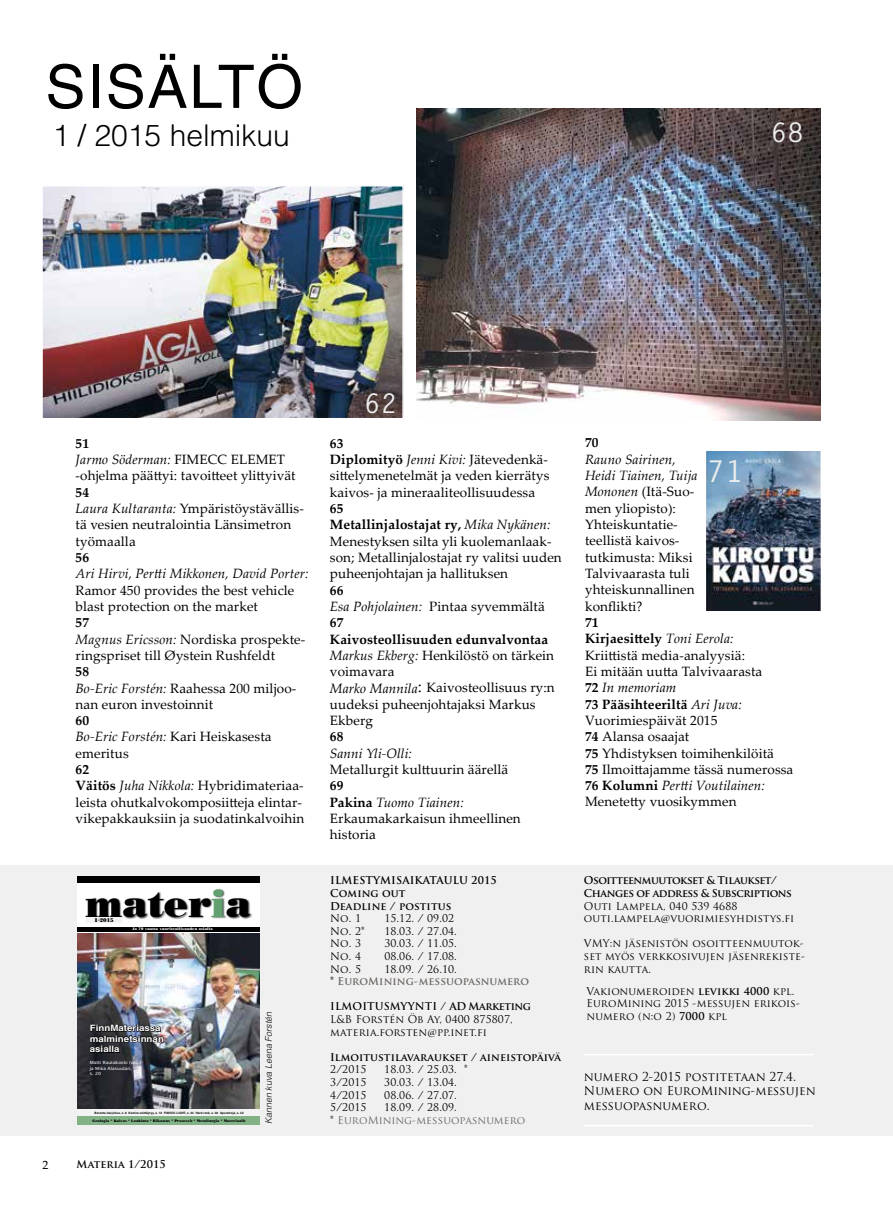
<style>
.page{position:relative;width:893px;height:1221px;background:#fff}
.page>*{position:absolute;margin:0;border:0;box-sizing:border-box;transform-origin:0 0}
.t1{font:60px "Helvetica";letter-spacing:.03em;color:#000}
.t2{font:38.25px "Poster Bodoni BT";color:#000}
.t3{font:300 30px "Helvetica";color:#000}
.t4{font:700 30px "Letter Gothic Std";color:#ededed}
.t5{font:700 27px "Letter Gothic Std";color:#ededed}
.t6{font:13.5px/16.4px "Palatino Linotype";letter-spacing:.01em;color:#000}
.t7{font:italic 13.5px "Palatino Linotype";letter-spacing:.005em;color:#000}
.t8{font:700 13.5px "Palatino Linotype";color:#000}
.t9{font:12px/14.4px "Trajan Pro";color:#000}
.t10{font:12px "Palatino Linotype";color:#000}
.t11{font:10.5px/12.6px "Trajan Pro";letter-spacing:.01em;color:#000}
.t12{font:700 10.5px/12.6px "Trajan Pro";color:#000}
.t13{font:700 10.5px/12.6px "Trajan Pro";letter-spacing:-.04em;color:#000}
.t14{font:700 10.5px/12.6px "Trajan Pro";letter-spacing:.01em;color:#6b6764}
.t15{font:10.5px/12.6px "Trajan Pro";letter-spacing:.01em;color:#6b6764}
.t16{font:italic 300 9px "Helvetica";color:#000}
.t17{font:700 8.85px/10.6px "Helvetica";color:#fff;scale:1.1 1}
.t18{font:5.55px "Poster Bodoni BT";color:#000;scale:1.1 1}
.t19{font:4.2px/5.1px "Lucida Sans Unicode";color:#fff;scale:1.1 1}
.t20{font:3.6px "Poster Bodoni BT";letter-spacing:.01em;color:#000;scale:.95 1}
.t21{font:3.6px "Poster Bodoni BT";letter-spacing:.06em;color:#fff;scale:.95 1}
.t22{font:700 3px "Helvetica";letter-spacing:.03em;color:#000;scale:.95 1}
.s1{font-weight:400}
.s2{font-weight:700}
.s3{font-style:italic}
.s4{color:#62a16f}
.s5{font-size:16.5px}
.s6{font-weight:400;color:#000}
.s7{color:#000}
</style>
<div class="page">
<div style="left:0;top:865px;width:893px;height:270px;background:#f0f0f0"></div>
<div style="left:77px;top:876px;width:182px;height:247px;background:#fff"></div>
<img style="left:44px;top:188px;width:357px;height:228px">
<div style="left:41px;top:185px;width:363px;height:234px;border:2px solid #fff"></div>
<img style="left:416px;top:108px;width:404px;height:312px">
<img style="left:706px;top:451px;width:114px;height:159px">
<svg style="left:331px;top:1002px;width:106px;height:9px"></svg>
<div style="left:441px;top:1002px;width:5px;height:8px;border:1px solid #fff"></div>
<hr style="left:584px;top:1053px;width:230px;height:2px;background:#fff">
<hr style="left:584px;top:1124px;width:230px;height:2px;background:#fff">
<img style="left:77px;top:933px;width:183px;height:176px">
<div style="left:77px;top:876px;width:183px;height:6px;background:#000"></div>
<hr style="left:77px;top:927px;width:183px;height:4px;background:#000">
<div style="left:85px;top:888px;width:168px;height:31px;background:#000;opacity:.75"></div>
<div style="left:86px;top:916px;width:36px;height:6px;background:#f3f3f3"></div>
<div style="left:77px;top:1109px;width:183px;height:7px;background:#f3f3f3"></div>
<div style="left:77px;top:1116px;width:183px;height:8px;background:#83b287"></div>
<svg style="left:90px;top:1023px;width:74px;height:29px;background:#2e3138"></svg>
<h1 class="t1" style="left:45px;top:52px;width:259px">SISÄLTÖ</h1>
<h3 class="t3" style="left:53px;top:117px;width:238px">1 <span class="s1">/</span> 2015 helmikuu</h3>
<h3 class="t5" style="left:771px;top:116px;width:34px">68</h3>
<p class="t6" style="left:76px;top:434px;width:222px"><span class="s2">51<br></span><span class="s3">Jarmo Söderman:</span> FIMECC ELEMET -ohjelma päättyi: tavoitteet ylittyivät</p>
<p class="t6" style="left:76px;top:483px;width:230px"><span class="s2">54<br></span><span class="s3">Laura Kultaranta:</span> Ympäristöystävällis&shy;tä vesien neutralointia Länsimetron työmaalla</p>
<p class="t8" style="left:76px;top:547px;width:15px">56</p>
<p class="t7" style="left:76px;top:564px;width:234px">Ari Hirvi, Pertti Mikkonen, David Porter:</p>
<p class="t6" style="left:76px;top:581px;width:220px">Ramor 450 provides the best vehicle blast protection on the market</p>
<p class="t6" style="left:76px;top:614px;width:231px"><span class="s2">57<br></span><span class="s3">Magnus Ericsson:</span> Nordiska prospekte&shy;ringspriset till Øystein Rushfeldt</p>
<p class="t6" style="left:76px;top:663px;width:222px"><span class="s2">58<br></span><span class="s3">Bo-Eric Forstén:</span> Raahessa 200 miljoo&shy;nan euron investoinnit</p>
<p class="t6" style="left:76px;top:711px;width:197px"><span class="s2">60<br></span><span class="s3">Bo-Eric Forstén:</span> Kari Heiskasesta emeritus</p>
<p class="t6" style="left:76px;top:760px;width:230px"><span class="s2">62<br>Väitös</span> <span class="s3">Juha Nikkola:</span> Hybridimateriaa&shy;leista ohutkalvokomposiitteja elintar&shy;vikepakkauksiin ja suodatinkalvoihin</p>
<h2 class="t2" style="left:85px;top:879px;width:167px">mater<span class="s4">i</span>a</h2>
<p class="t21" style="left:133px;top:926px;width:86px">Jo 70 vuotta vuoriteollisuuden asialla</p>
<p class="t18" style="left:94px;top:916px;width:19px">1·2015</p>
<p class="t17" style="left:90px;top:1022px;width:69px">FinnMateriassa malminetsinnän asialla</p>
<p class="t19" style="left:90px;top:1060px;width:48px">Matti Rautakoski (vas.) ja Mika Alasuutari,<br>s. 20</p>
<p class="t22" style="left:95px;top:1110px;width:158px">Barents-harjoitus, s. 8 Kemira esittäytyy, s. 10 FIMECC LIGHT, s. 34 Hard rock, s. 30 Apurahoja, s. 42</p>
<p class="t20" style="left:92px;top:1118px;width:163px">Geologia * Kaivos * Louhinta * Rikastus * Prosessit * Metallurgia * Materiaalit</p>
<p class="t10" style="left:43px;top:1155px;width:7px">2</p>
<p class="t12" style="left:77px;top:1157px;width:91px">Materia 1/2015</p>
<p class="t16" style="left:263px;top:1124px;width:114px;rotate:-90deg">Kannen kuva Leena Forstén</p>
<h3 class="t5" style="left:364px;top:387px;width:34px">62</h3>
<p class="t6" style="left:330px;top:434px;width:221px"><span class="s2">63<br>Diplomityö</span> <span class="s3">Jenni Kivi:</span> Jätevedenkä&shy;sittelymenetelmät ja veden kierrätys kaivos- ja mineraaliteollisuudessa</p>
<p class="t6" style="left:330px;top:499px;width:233px"><span class="s2">65<br>Metallinjalostajat ry,</span> <span class="s3">Mika Nykänen:<br></span>Menestyksen silta yli kuolemanlaak&shy;son; Metallinjalostajat ry valitsi uuden puheenjohtajan ja hallituksen</p>
<p class="t6" style="left:330px;top:581px;width:226px"><span class="s2">66<br></span><span class="s3">Esa Pohjolainen:</span> Pintaa syvemmältä<br><span class="s2">67<br>Kaivosteollisuuden edunvalvontaa<br></span><span class="s3">Markus Ekberg:</span> Henkilöstö on tärkein voimavara<br><span class="s3">Marko Mannila</span><span class="s5">:</span> Kaivosteollisuus ry:n uudeksi puheenjohtajaksi Markus<br>Ekberg</p>
<p class="t8" style="left:330px;top:727px;width:15px">68</p>
<p class="t7" style="left:330px;top:743px;width:84px">Sanni Yli-Olli:</p>
<p class="t6" style="left:330px;top:760px;width:180px">Metallurgit kulttuurin äärellä</p>
<p class="t6" style="left:330px;top:777px;width:192px"><span class="s2">69<br>Pakina</span> <span class="s3">Tuomo Tiainen:<br></span>Erkaumakarkaisun ihmeellinen historia</p>
<p class="t12" style="left:330px;top:874px;width:168px">ILMESTYMISAIKATAULU 2015<br>Coming out<br>Deadline / postitus</p>
<p class="t11" style="left:330px;top:911px;width:32px">No. 1</p>
<p class="t11" style="left:384px;top:911px;width:71px">15.12. / 09.02</p>
<p class="t11" style="left:330px;top:924px;width:36px">No. 2*</p>
<p class="t11" style="left:384px;top:924px;width:74px">18.03. / 27.04.</p>
<p class="t11" style="left:330px;top:937px;width:32px">No. 3</p>
<p class="t11" style="left:384px;top:937px;width:74px">30.03. / 11.05.</p>
<p class="t11" style="left:330px;top:949px;width:32px">No. 4</p>
<p class="t11" style="left:384px;top:949px;width:74px">08.06. / 17.08.</p>
<p class="t11" style="left:330px;top:962px;width:32px">No. 5</p>
<p class="t14" style="left:330px;top:962px;width:200px;text-indent:54px"><span class="s6">18.09. / 26.10.<br></span><span class="s7">*</span> EuroMining-messuopasnumero</p>
<p class="t12" style="left:330px;top:1000px;width:202px">ILMOITUSMYYNTI / AD Marketing</p>
<p class="t11" style="left:330px;top:1012px;width:184px">L&amp;B Forstén Öb Ay, 0400 875807, materia.forsten@pp.inet.fi</p>
<p class="t12" style="left:330px;top:1050px;width:232px">Ilmoitustilavaraukset / aineistopäivä</p>
<p class="t11" style="left:330px;top:1063px;width:38px">2/2015</p>
<p class="t11" style="left:384px;top:1063px;width:85px">18.03. / 25.03. *</p>
<p class="t11" style="left:330px;top:1075px;width:38px">3/2015</p>
<p class="t11" style="left:384px;top:1075px;width:74px">30.03. / 13.04.</p>
<p class="t11" style="left:330px;top:1088px;width:38px">4/2015</p>
<p class="t11" style="left:384px;top:1088px;width:74px">08.06. / 27.07.</p>
<p class="t11" style="left:330px;top:1100px;width:38px">5/2015</p>
<p class="t15" style="left:330px;top:1100px;width:197px;text-indent:54px"><span class="s7">18.09. / 28.09.<br>*</span> EuroMining-messuopasnumero</p>
<p class="t8" style="left:585px;top:433px;width:15px">70</p>
<p class="t6" style="left:585px;top:450px;width:114px"><span class="s3">Rauno Sairinen,<br>Heidi Tiainen, Tuija<br>Mononen</span> (Itä-Suo&shy;men yliopisto):<br>Yhteiskuntatie&shy;teellistä kaivos&shy;tutkimusta: Miksi<br>Talvivaarasta tuli yhteiskunnallinen konflikti?</p>
<p class="t6" style="left:585px;top:613px;width:210px"><span class="s2">71<br>Kirjaesittely</span> <span class="s3">Toni Eerola:<br></span>Kriittistä media-analyysiä:<br>Ei mitään uutta Talvivaarasta<br><span class="s2">72</span> <span class="s3">In memoriam<br></span><span class="s2">73 Pääsihteeriltä</span> <span class="s3">Ari Juva:<br></span>Vuorimiespäivät 2015<br><span class="s2">74</span> Alansa osaajat<br><span class="s2">75</span> Yhdistyksen toimihenkilöitä<br><span class="s2">75</span> Ilmoittajamme tässä numerossa<br><span class="s2">76 Kolumni</span> <span class="s3">Pertti Voutilainen:<br></span>Menetetty vuosikymmen</p>
<h3 class="t4" style="left:707px;top:453px;width:38px">71</h3>
<p class="t13" style="left:584px;top:874px;width:209px">Osoitteenmuutokset &amp; Tilaukset/<br>Changes of address &amp; Subscriptions</p>
<p class="t11" style="left:584px;top:899px;width:212px">Outi Lampela, 040 539 4688 outi.lampela@vuorimiesyhdistys.fi</p>
<p class="t11" style="left:584px;top:937px;width:223px">VMY:n jäsenistön osoitteenmuutok&shy;set myös verkkosivujen jäsenrekiste&shy;rin kautta.</p>
<p class="t11" style="left:586px;top:984px;width:215px">Vakionumeroiden <span class="s2">levikki 4000</span> kpl.<br>EuroMining 2015 -messujen erikois&shy;numero (n:o 2) <span class="s2">7000</span> kpl</p>
<p class="t9" style="left:584px;top:1069px;width:233px">numero 2-2015 postitetaan 27.4.<br>Numero on EuroMining-messujen messuopasnumero.</p>
</div>
